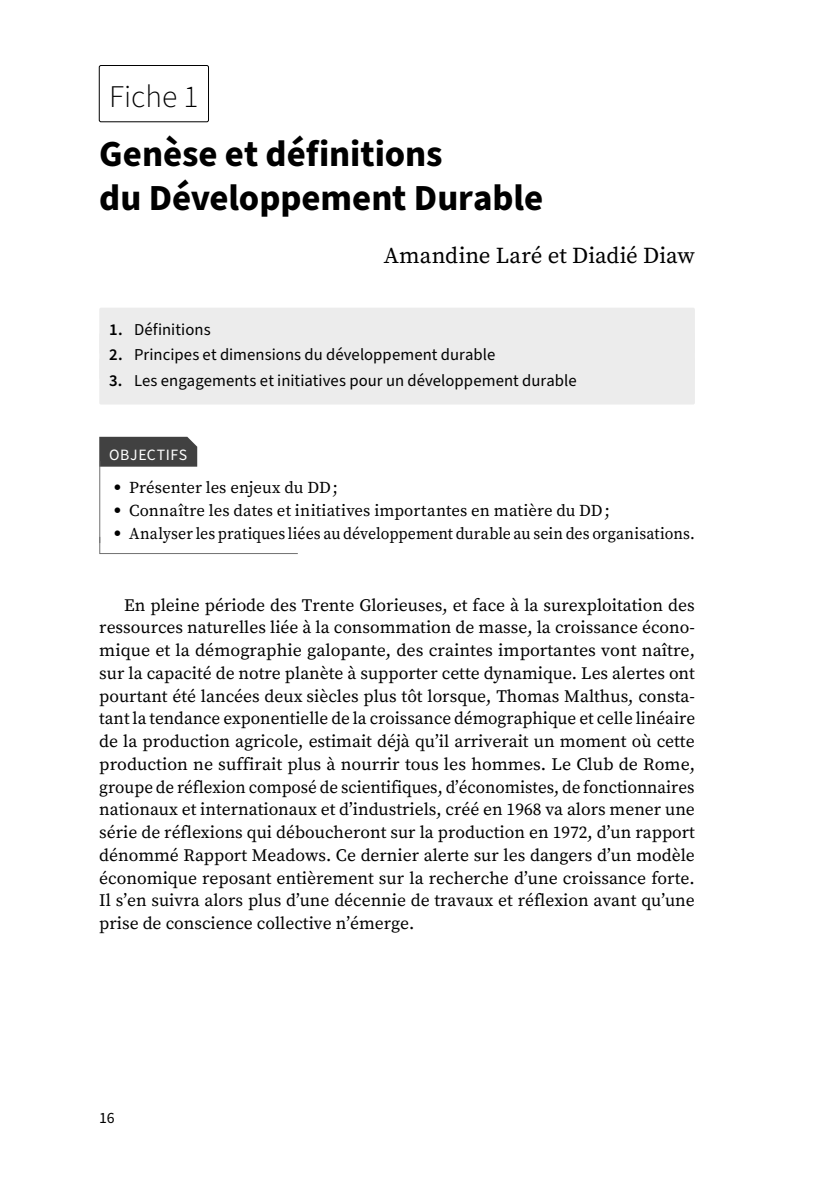
<style>
.page{position:relative;width:819px;height:1191px;background:#fff}
.page>*{position:absolute;margin:0;border:0;box-sizing:border-box;transform-origin:0 0}
.t1{font:700 36.75px/44.1px "Source Sans Pro";letter-spacing:-.005em;color:#000}
.t2{font:300 31.5px "Source Sans Pro";color:#000}
.t3{font:22.75px "Source Serif Pro";color:#000}
.t4{font:17.5px/22.8px "Source Serif Pro";color:#000;text-align:justify}
.t5{font:16.62px/22.8px "Source Serif Pro";letter-spacing:.005em;color:#000}
.t6{font:16.62px "Source Sans Pro";letter-spacing:.005em;color:#000}
.t7{font:15.75px "Source Sans Pro";letter-spacing:.035em;color:#fff}
.t8{font:15.75px "Source Sans Pro";color:#000}
.s1{font-weight:600}
</style>
<div class="page">
<div style="left:99px;top:65px;width:110px;height:57px;border:1px solid #000;border-radius:2px"></div>
<div style="left:99px;top:308px;width:595px;height:46px;background:#ececec;border-radius:2px"></div>
<div style="left:99px;top:333px;width:595px;height:46px;background:#ececec;border-radius:2px"></div>
<div style="left:99px;top:358px;width:595px;height:46px;background:#ececec;border-radius:2px"></div>
<div style="left:99px;top:437px;width:98px;height:30px;background:#414141"></div>
<hr style="left:99px;top:461px;width:1px;height:82px;background:#707070">
<svg style="left:99px;top:530px;width:199px;height:24px"></svg>
<h2 class="t2" style="left:109px;top:75px;width:91px">Fiche 1</h2>
<h1 class="t1" style="left:99px;top:132px;width:445px">Genèse et définitions<br>du Développement Durable</h1>
<h3 class="t3" style="left:383px;top:242px;width:312px">Amandine Laré et Diadié Diaw</h3>
<p class="t6" style="left:109px;top:318px;width:103px"><span class="s1">1.</span> Définitions</p>
<p class="t6" style="left:109px;top:344px;width:387px"><span class="s1">2.</span> Principes et dimensions du développement durable</p>
<p class="t6" style="left:109px;top:369px;width:469px"><span class="s1">3.</span> Les engagements et initiatives pour un développement durable</p>
<p class="t7" style="left:109px;top:444px;width:80px">OBJECTIFS</p>
<p class="t5" style="left:129px;top:477px;width:567px">Présenter les enjeux du DD;<br>Connaître les dates et initiatives importantes en matière du DD;<br>Analyser les pratiques liées au développement durable au sein des organisations.</p>
<p class="t4" style="left:99px;top:594px;width:597px;text-indent:25px">En pleine période des Trente Glorieuses, et face à la surexploitation des ressources naturelles liée à la consommation de masse, la croissance écono&shy;mique et la démographie galopante, des craintes importantes vont naître, sur la capacité de notre planète à supporter cette dynamique. Les alertes ont pourtant été lancées deux siècles plus tôt lorsque, Thomas Malthus, consta&shy;tant la tendance exponentielle de la croissance démographique et celle linéaire de la production agricole, estimait déjà qu’il arriverait un moment où cette production ne suffirait plus à nourrir tous les hommes. Le Club de Rome, groupe de réflexion composé de scientifiques, d’économistes, de fonctionnaires nationaux et internationaux et d’industriels, créé en 1968 va alors mener une série de réflexions qui déboucheront sur la production en 1972, d’un rapport dénommé Rapport Meadows. Ce dernier alerte sur les dangers d’un modèle économique reposant entièrement sur la recherche d’une croissance forte.<br>Il s’en suivra alors plus d’une décennie de travaux et réflexion avant qu’une prise de conscience collective n’émerge.</p>
<p class="t8" style="left:99px;top:1107px;width:17px">16</p>
</div>
